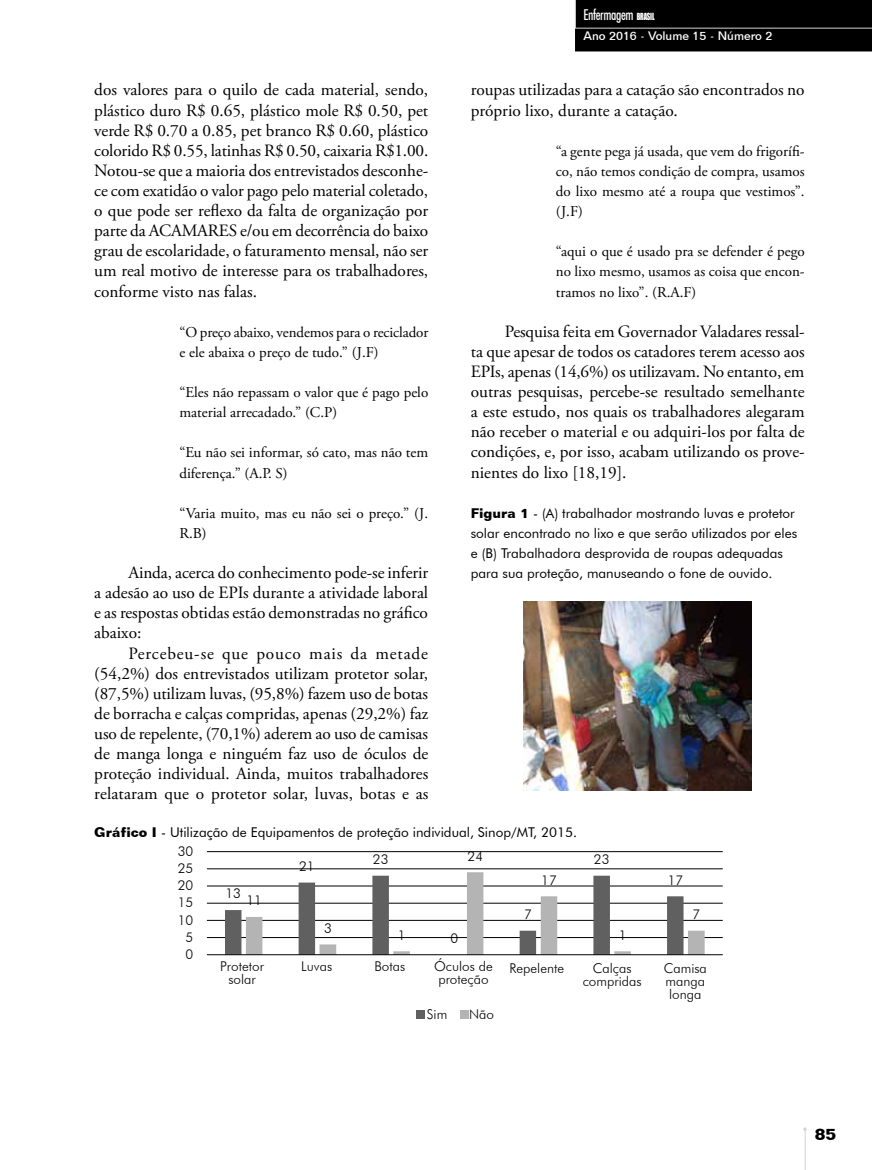
<style>
.page{position:relative;width:872px;height:1170px;background:#fff}
.page>*{position:absolute;margin:0;border:0;box-sizing:border-box;transform-origin:0 0}
.t1{font:17.25px/20.1px "Adobe Garamond Pro";color:#000;text-align:justify}
.t2{font:700 16.5px "Folio BT";color:#000}
.t3{font:15px/20.1px "Adobe Garamond Pro";color:#000}
.t4{font:500 condensed 15px "Futura BT";letter-spacing:-.03em;color:#fff;scale:.9 1}
.t5{font:13.5px/20.1px "Futura BT";color:#000}
.t6{font:300 13.5px/13px "Futura BT";color:#000;text-align:center}
.t7{font:500 12px "Folio BT";color:#fff}
.s1{font-family:"Impact";font-weight:400;font-stretch:normal;font-size:9px}
.s2{font-family:"Folio BT";font-weight:700}
</style>
<div class="page">
<hr style="left:805px;top:1128px;width:1px;height:41px;background:#d1d3d4">
<div style="left:575px;top:0;width:297px;height:51px;background:#000"></div>
<img style="left:524px;top:601px;width:227px;height:189px">
<hr style="left:207px;top:851px;width:515px;height:1px;background:#000">
<hr style="left:207px;top:868px;width:515px;height:1px;background:#000">
<hr style="left:207px;top:885px;width:515px;height:1px;background:#000">
<hr style="left:207px;top:902px;width:515px;height:1px;background:#000">
<hr style="left:207px;top:919px;width:515px;height:1px;background:#000">
<hr style="left:207px;top:937px;width:515px;height:1px;background:#000">
<svg style="left:225px;top:872px;width:479px;height:82px"></svg>
<hr style="left:207px;top:954px;width:515px;height:1px;background:#000">
<div style="left:416px;top:1010px;width:9px;height:9px;background:#606060"></div>
<div style="left:461px;top:1010px;width:8px;height:9px;background:#b4b4b4"></div>
<p class="t4" style="left:583px;top:6px;width:80px">Enfermagem <span class="s1">BRASIL</span></p>
<p class="t7" style="left:583px;top:28px;width:190px">Ano 2016 - Volume 15 - Número 2</p>
<p class="t1" style="left:94px;top:80px;width:335px">dos valores para o quilo de cada material, sendo, plástico duro R$ 0.65, plástico mole R$ 0.50, pet verde R$ 0.70 a 0.85, pet branco R$ 0.60, plástico colorido R$ 0.55, latinhas R$ 0.50, caixaria R$1.00.<br>Notou-se que a maioria dos entrevistados desconhe&shy;ce com exatidão o valor pago pelo material coletado, o que pode ser reflexo da falta de organização por parte da ACAMARES e/ou em decorrência do baixo grau de escolaridade, o faturamento mensal, não ser um real motivo de interesse para os trabalhadores, conforme visto nas falas.</p>
<p class="t3" style="left:179px;top:322px;width:250px">“O preço abaixo, vendemos para o reciclador e ele abaixa o preço de tudo.” (J.F)</p>
<p class="t3" style="left:179px;top:383px;width:250px">“Eles não repassam o valor que é pago pelo material arrecadado.” (C.P)</p>
<p class="t3" style="left:179px;top:443px;width:250px">“Eu não sei informar, só cato, mas não tem diferença.” (A.P. S)</p>
<p class="t3" style="left:179px;top:503px;width:250px">“Varia muito, mas eu não sei o preço.” (J.<br>R.B)</p>
<p class="t1" style="left:94px;top:563px;width:335px;text-indent:34px">Ainda, acerca do conhecimento pode-se inferir a adesão ao uso de EPIs durante a atividade laboral e as respostas obtidas estão demonstradas no gráfico abaixo:</p>
<p class="t1" style="left:94px;top:643px;width:335px;text-indent:34px">Percebeu-se que pouco mais da metade (54,2%) dos entrevistados utilizam protetor solar, (87,5%) utilizam luvas, (95,8%) fazem uso de botas de borracha e calças compridas, apenas (29,2%) faz uso de repelente, (70,1%) aderem ao uso de camisas de manga longa e ninguém faz uso de óculos de proteção individual. Ainda, muitos trabalhadores relataram que o protetor solar, luvas, botas e as</p>
<p class="t5" style="left:94px;top:822px;width:484px"><span class="s2">Gráfico I</span> - Utilização de Equipamentos de proteção individual, Sinop/MT, 2015.</p>
<p class="t1" style="left:471px;top:80px;width:335px">roupas utilizadas para a catação são encontrados no próprio lixo, durante a catação.</p>
<p class="t3" style="left:556px;top:141px;width:250px;text-align:justify">“a gente pega já usada, que vem do frigorífi&shy;co, não temos condição de compra, usamos do lixo mesmo até a roupa que vestimos”. (J.F)</p>
<p class="t3" style="left:556px;top:242px;width:250px;text-align:justify">“aqui o que é usado pra se defender é pego no lixo mesmo, usamos as coisa que encon&shy;tramos no lixo”. (R.A.F)</p>
<p class="t1" style="left:471px;top:322px;width:335px;text-indent:34px">Pesquisa feita em Governador Valadares ressal&shy;ta que apesar de todos os catadores terem acesso aos EPIs, apenas (14,6%) os utilizavam. No entanto, em outras pesquisas, percebe-se resultado semelhante a este estudo, nos quais os trabalhadores alegaram não receber o material e ou adquiri-los por falta de condições, e, por isso, acabam utilizando os prove&shy;nientes do lixo [18,19].</p>
<p class="t5" style="left:471px;top:503px;width:328px"><span class="s2">Figura 1</span> - (A) trabalhador mostrando luvas e protetor solar encontrado no lixo e que serão utilizados por eles e (B) Trabalhadora desprovida de roupas adequadas para sua proteção, manuseando o fone de ouvido.</p>
<p class="t6" style="left:178px;top:844px;width:17px">30</p>
<p class="t6" style="left:178px;top:861px;width:17px">25</p>
<p class="t6" style="left:178px;top:878px;width:17px">20</p>
<p class="t6" style="left:178px;top:896px;width:17px">15</p>
<p class="t6" style="left:178px;top:913px;width:17px">10</p>
<p class="t6" style="left:185px;top:930px;width:9px">5</p>
<p class="t6" style="left:225px;top:886px;width:17px">13</p>
<p class="t6" style="left:246px;top:893px;width:17px">11</p>
<p class="t6" style="left:299px;top:859px;width:17px">21</p>
<p class="t6" style="left:324px;top:921px;width:9px">3</p>
<p class="t6" style="left:373px;top:852px;width:17px">23</p>
<p class="t6" style="left:398px;top:928px;width:9px">1</p>
<p class="t6" style="left:467px;top:849px;width:17px">24</p>
<p class="t6" style="left:450px;top:931px;width:9px">0</p>
<p class="t6" style="left:524px;top:907px;width:9px">7</p>
<p class="t6" style="left:541px;top:873px;width:17px">17</p>
<p class="t6" style="left:594px;top:852px;width:17px">23</p>
<p class="t6" style="left:619px;top:928px;width:9px">1</p>
<p class="t6" style="left:667px;top:873px;width:17px">17</p>
<p class="t6" style="left:692px;top:907px;width:9px">7</p>
<p class="t6" style="left:185px;top:947px;width:9px">0</p>
<p class="t6" style="left:220px;top:959px;width:45px">Protetor solar</p>
<p class="t6" style="left:301px;top:959px;width:32px">Luvas</p>
<p class="t6" style="left:374px;top:959px;width:32px">Botas</p>
<p class="t6" style="left:434px;top:959px;width:60px">Óculos de proteção</p>
<p class="t6" style="left:509px;top:961px;width:56px">Repelente</p>
<p class="t6" style="left:583px;top:961px;width:60px">Calças compridas</p>
<p class="t6" style="left:663px;top:961px;width:45px;text-align:left">Camisa manga longa</p>
<p class="t6" style="left:427px;top:1007px;width:22px">Sim</p>
<p class="t6" style="left:469px;top:1007px;width:26px">Não</p>
<p class="t2" style="left:814px;top:1123px;width:23px">85</p>
</div>
